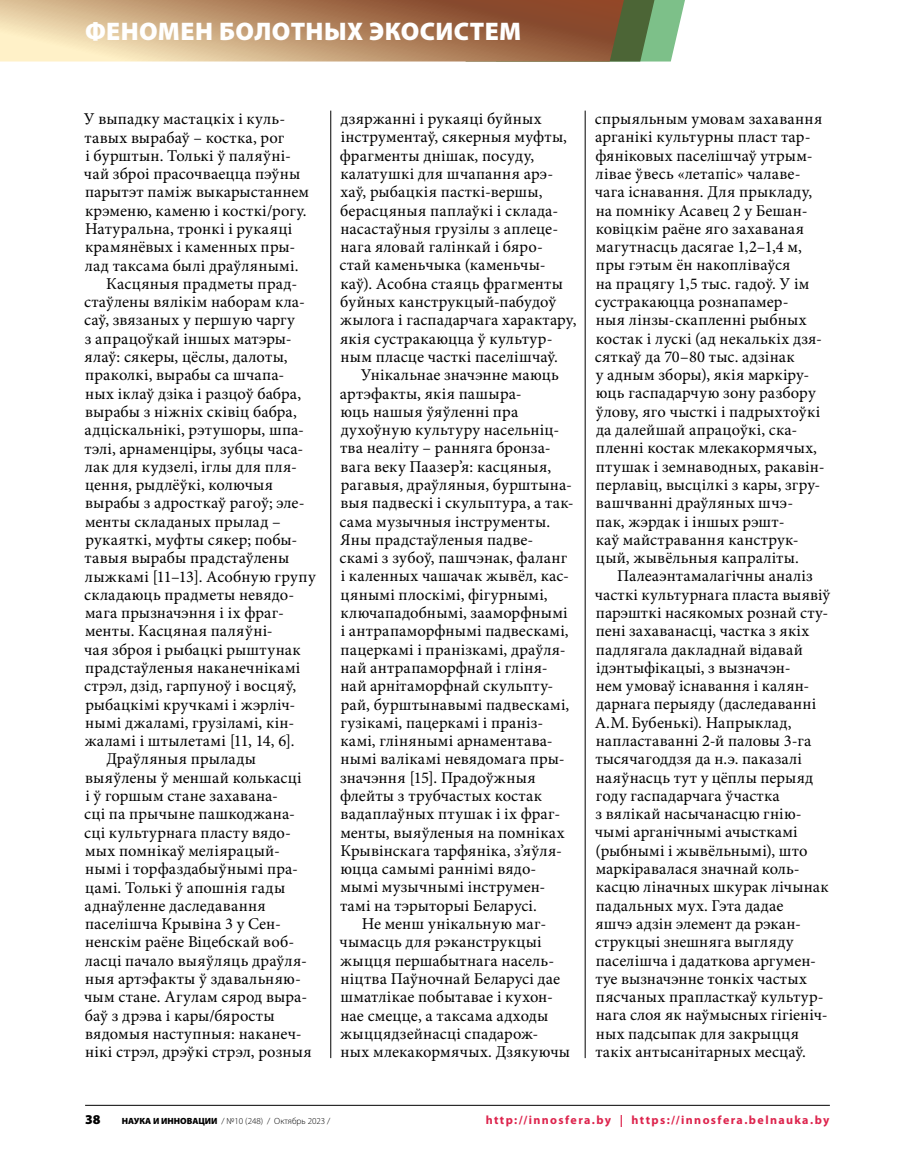
<style>
.page{position:relative;width:915px;height:1170px;background:#fff}
.page>*{position:absolute;margin:0;border:0;box-sizing:border-box;transform-origin:0 0}
.t1{font:900 25.5px "Myriad Pro";letter-spacing:.015em;color:#fff}
.t2{font:16.5px/18.3px "Minion Pro";letter-spacing:.01em;color:#000}
.t3{font:900 13.5px "Myriad Pro";color:#000}
.t4{font:700 12px "Myriad Pro";letter-spacing:.115em;color:#dd244d}
.t5{font:300 9px "Myriad Pro";color:#000}
.s1{font-weight:900}
</style>
<div class="page">
<svg style="left:0;top:0;width:685px;height:61px;background:#b3916b"></svg>
<hr style="left:85px;top:1104px;width:744px;height:1px;background:#000">
<hr style="left:584px;top:111px;width:1px;height:946px;background:#000">
<hr style="left:330px;top:111px;width:1px;height:946px;background:#000">
<h1 class="t1" style="left:85px;top:17px;width:437px">ФЕНОМЕН БОЛОТНЫХ ЭКОСИСТЕМ</h1>
<p class="t2" style="left:84px;top:110px;width:203px">У выпадку мастацкіх і куль‑</p>
<p class="t2" style="left:85px;top:128px;width:201px">тавых вырабаў – костка, рог</p>
<p class="t2" style="left:85px;top:146px;width:207px">і бурштын. Толькі ў паляўні‑</p>
<p class="t2" style="left:84px;top:165px;width:218px">чай зброі прасочваецца пэўны</p>
<p class="t2" style="left:85px;top:183px;width:225px">парытэт паміж выкарыстаннем</p>
<p class="t2" style="left:85px;top:201px;width:223px">крэменю, каменю і косткі/рогу.</p>
<p class="t2" style="left:85px;top:220px;width:208px">Натуральна, тронкі і рукаяці</p>
<p class="t2" style="left:85px;top:238px;width:212px">крамянёвых і каменных пры‑</p>
<p class="t2" style="left:85px;top:256px;width:215px">лад таксама былі драўлянымі.</p>
<p class="t2" style="left:106px;top:274px;width:192px">Касцяныя прадметы прад‑</p>
<p class="t2" style="left:84px;top:293px;width:222px">стаўлены вялікім наборам кла‑</p>
<p class="t2" style="left:84px;top:311px;width:212px">саў, звязаных у першую чаргу</p>
<p class="t2" style="left:85px;top:329px;width:208px">з апрацоўкай іншых матэры‑</p>
<p class="t2" style="left:85px;top:347px;width:204px">ялаў: сякеры, цёслы, далоты,</p>
<p class="t2" style="left:85px;top:366px;width:201px">праколкі, вырабы са шчапа‑</p>
<p class="t2" style="left:85px;top:384px;width:217px">ных іклаў дзіка і разцоў бабра,</p>
<p class="t2" style="left:85px;top:402px;width:213px">вырабы з ніжніх сківіц бабра,</p>
<p class="t2" style="left:84px;top:421px;width:219px">адціскальнікі, рэтушоры, шпа-</p>
<p class="t2" style="left:85px;top:439px;width:220px">тэлі, арнаменціры, зубцы часа‑</p>
<p class="t2" style="left:85px;top:457px;width:213px">лак для кудзелі, іглы для пля‑</p>
<p class="t2" style="left:85px;top:475px;width:189px">цення, рыдлёўкі, колючыя</p>
<p class="t2" style="left:85px;top:494px;width:221px">вырабы з адросткаў рагоў; эле‑</p>
<p class="t2" style="left:85px;top:512px;width:197px">менты складаных прылад –</p>
<p class="t2" style="left:85px;top:530px;width:213px">рукаяткі, муфты сякер; побы‑</p>
<p class="t2" style="left:85px;top:549px;width:206px">тавыя вырабы прадстаўлены</p>
<p class="t2" style="left:85px;top:567px;width:232px">лыжкамі [11–13]. Асобную групу</p>
<p class="t2" style="left:84px;top:585px;width:212px">складаюць прадметы невядо‑</p>
<p class="t2" style="left:85px;top:603px;width:200px">мага прызначэння і іх фраг‑</p>
<p class="t2" style="left:85px;top:622px;width:189px">менты. Касцяная паляўні‑</p>
<p class="t2" style="left:84px;top:640px;width:218px">чая зброя і рыбацкі рыштунак</p>
<p class="t2" style="left:85px;top:658px;width:216px">прадстаўленыя наканечнікамі</p>
<p class="t2" style="left:84px;top:677px;width:214px">стрэл, дзід, гарпуноў і восцяў,</p>
<p class="t2" style="left:85px;top:695px;width:211px">рыбацкімі кручкамі і жэрліч‑</p>
<p class="t2" style="left:85px;top:713px;width:210px">нымі джаламі, грузіламі, кін‑</p>
<p class="t2" style="left:85px;top:731px;width:211px">жаламі і штылетамі [11, 14, 6].</p>
<p class="t2" style="left:106px;top:750px;width:151px">Драўляныя прылады</p>
<p class="t2" style="left:85px;top:768px;width:218px">выяўлены ў меншай колькасці</p>
<p class="t2" style="left:85px;top:786px;width:194px">і ў горшым стане захавана‑</p>
<p class="t2" style="left:84px;top:805px;width:212px">сці па прычыне пашкоджана‑</p>
<p class="t2" style="left:84px;top:823px;width:208px">сці культурнага пласту вядо‑</p>
<p class="t2" style="left:85px;top:841px;width:196px">мых помнікаў меліярацый‑</p>
<p class="t2" style="left:85px;top:859px;width:214px">нымі і торфаздабыўнымі пра‑</p>
<p class="t2" style="left:85px;top:878px;width:201px">цамі. Толькі ў апошнія гады</p>
<p class="t2" style="left:85px;top:896px;width:183px">аднаўленне даследавання</p>
<p class="t2" style="left:85px;top:914px;width:197px">паселішча Крывіна 3 у Сен‑</p>
<p class="t2" style="left:85px;top:933px;width:211px">ненскім раёне Віцебскай воб‑</p>
<p class="t2" style="left:85px;top:951px;width:223px">ласці пачало выяўляць драўля‑</p>
<p class="t2" style="left:85px;top:969px;width:217px">ныя артэфакты ў здавальняю‑</p>
<p class="t2" style="left:84px;top:987px;width:225px">чым стане. Агулам сярод выра‑</p>
<p class="t2" style="left:85px;top:1006px;width:191px">баў з дрэва і кары/бяросты</p>
<p class="t2" style="left:85px;top:1024px;width:218px">вядомыя наступныя: наканеч‑</p>
<p class="t2" style="left:85px;top:1042px;width:228px">нікі стрэл, дрэўкі стрэл, розныя</p>
<p class="t2" style="left:339px;top:110px;width:238px">дзяржанні і рукаяці буйных інструментаў, сякерныя муфты, фрагменты днішак, посуду, калатушкі для шчапання арэ‑ хаў, рыбацкія пасткі--вершы, берасцяныя паплаўкі і склада‑ насастаўныя грузілы з аплеце‑ нага яловай галінкай і бяро‑ стай каменьчыка (каменьчы‑ каў). Асобна стаяць фрагменты буйных канструкцый--пабудоў жылога і гаспадарчага характару, якія сустракаюцца ў культур‑ ным пласце часткі паселішчаў.</p>
<p class="t2" style="left:360px;top:366px;width:200px">Унікальнае значэнне маюць</p>
<p class="t2" style="left:340px;top:384px;width:183px">артэфакты, якія пашыра‑</p>
<p class="t2" style="left:340px;top:402px;width:179px">юць нашыя ўяўленні пра</p>
<p class="t2" style="left:340px;top:421px;width:218px">духоўную культуру насельніц-</p>
<p class="t2" style="left:340px;top:439px;width:212px">тва неаліту – ранняга бронза‑</p>
<p class="t2" style="left:340px;top:457px;width:212px">вага веку Паазер’я: касцяныя,</p>
<p class="t2" style="left:340px;top:475px;width:233px">рагавыя, драўляныя, бурштына‑</p>
<p class="t2" style="left:340px;top:494px;width:234px">выя падвескі і скульптура, а так‑</p>
<p class="t2" style="left:339px;top:512px;width:212px">сама музычныя інструменты.</p>
<p class="t2" style="left:340px;top:530px;width:195px">Яны прадстаўленыя падве‑</p>
<p class="t2" style="left:339px;top:549px;width:229px">скамі з зубоў, пашчэнак, фаланг</p>
<p class="t2" style="left:340px;top:567px;width:230px">і каленных чашачак жывёл, кас‑</p>
<p class="t2" style="left:340px;top:585px;width:208px">цянымі плоскімі, фігурнымі,</p>
<p class="t2" style="left:340px;top:603px;width:228px">ключападобнымі, зааморфнымі</p>
<p class="t2" style="left:340px;top:622px;width:229px">і антрапаморфнымі падвескамі,</p>
<p class="t2" style="left:340px;top:640px;width:227px">пацеркамі і пранізкамі, драўля‑</p>
<p class="t2" style="left:340px;top:658px;width:209px">най антрапаморфнай і гліня‑</p>
<p class="t2" style="left:340px;top:676px;width:214px">най арнітаморфнай скульпту‑</p>
<p class="t2" style="left:340px;top:695px;width:230px">рай, бурштынавымі падвескамі,</p>
<p class="t2" style="left:340px;top:713px;width:204px">гузікамі, пацеркамі і праніз‑</p>
<p class="t2" style="left:340px;top:731px;width:214px">камі, глінянымі арнаментава‑</p>
<p class="t2" style="left:340px;top:750px;width:225px">нымі валікамі невядомага пры‑</p>
<p class="t2" style="left:340px;top:768px;width:197px">значэння [15]. Прадоўжныя</p>
<p class="t2" style="left:340px;top:786px;width:203px">флейты з трубчастых костак</p>
<p class="t2" style="left:340px;top:804px;width:221px">вадаплаўных птушак і іх фраг‑</p>
<p class="t2" style="left:340px;top:823px;width:225px">менты, выяўленыя на помніках</p>
<p class="t2" style="left:340px;top:841px;width:223px">Крывінскага тарфяніка, з’яўля‑</p>
<p class="t2" style="left:340px;top:859px;width:197px">юцца самымі раннімі вядо‑</p>
<p class="t2" style="left:340px;top:878px;width:206px">мымі музычнымі інструмен‑</p>
<p class="t2" style="left:340px;top:896px;width:198px">тамі на тэрыторыі Беларусі.</p>
<p class="t2" style="left:361px;top:914px;width:186px">Не менш унікальную маг‑</p>
<p class="t2" style="left:339px;top:932px;width:204px">чымасць для рэканструкцыі</p>
<p class="t2" style="left:340px;top:951px;width:215px">жыцця першабытнага насель‑</p>
<p class="t2" style="left:340px;top:969px;width:221px">ніцтва Паўночнай Беларусі дае</p>
<p class="t2" style="left:340px;top:987px;width:214px">шматлікае побытавае і кухон‑</p>
<p class="t2" style="left:340px;top:1006px;width:209px">нае смецце, а таксама адходы</p>
<p class="t2" style="left:340px;top:1024px;width:199px">жыццядзейнасці спадарож‑</p>
<p class="t2" style="left:340px;top:1042px;width:231px">ных млекакормячых. Дзякуючы</p>
<p class="t2" style="left:594px;top:110px;width:229px">спрыяльным умовам захавання арганікі культурны пласт тар‑ фяніковых паселішчаў утрым‑ лівае ўвесь «летапіс» чалаве‑ чага існавання. Для прыкладу, на помніку Асавец 2 у Бешан‑ ковіцкім раёне яго захаваная магутнасць дасягае 1,2–1,4 м, пры гэтым ён накопліваўся<br>на працягу 1,5 тыс. гадоў. У ім сустракаюцца рознапамер‑<br>ныя лінзы--скапленні рыбных костак і лускі (ад некалькіх дзя‑ сяткаў да 70–80 тыс. адзінак<br>у адным зборы), якія маркіру‑ юць гаспадарчую зону разбору ўлову, яго чысткі і падрыхтоўкі да далейшай апрацоўкі, ска‑ пленні костак млекакормячых, птушак і земнаводных, ракавін-- перлавіц, высцілкі з кары, згру‑ вашчванні драўляных шчэ‑ пак, жэрдак і іншых рэшт‑<br>каў майстравання канструк‑ цый, жывёльныя капраліты.</p>
<p class="t2" style="left:594px;top:567px;width:237px;text-indent:22px">Палеаэнтамалагічны аналіз часткі культурнага пласта выявіў парэшткі насякомых рознай сту‑ пені захаванасці, частка з якіх падлягала дакладнай відавай ідэнтыфікацыі, з вызначэн‑<br>нем умоваў існавання і калян‑ дарнага перыяду (даследаванні<br>А.М. Бубенькі). Напрыклад, напластаванні 2‑й паловы 3‑га тысячагоддзя да н.э. паказалі наяўнасць тут у цёплы перыяд году гаспадарчага ўчастка<br>з вялікай насычанасцю гнію‑ чымі арганічнымі ачысткамі (рыбнымі і жывёльнымі), што маркіравалася значнай коль‑ касцю ліначных шкурак лічынак падальных мух. Гэта дадае<br>яшчэ адзін элемент да рэкан‑ струкцыі знешняга выгляду паселішча і дадаткова аргумен‑ туе вызначэнне тонкіх частых пясчаных прапласткаў культур‑ нага слоя як наўмысных гігіеніч‑ ных падсыпак для закрыцця такіх антысанітарных месцаў.</p>
<p class="t3" style="left:85px;top:1112px;width:17px">38</p>
<p class="t5" style="left:122px;top:1116px;width:210px"><span class="s1">НАУКА И ИННОВАЦИИ</span> / №10 (248) / Октябрь 2023 /</p>
<p class="t4" style="left:485px;top:1113px;width:345px">http://innosfera.by | https://innosfera.belnauka.by</p>
</div>
